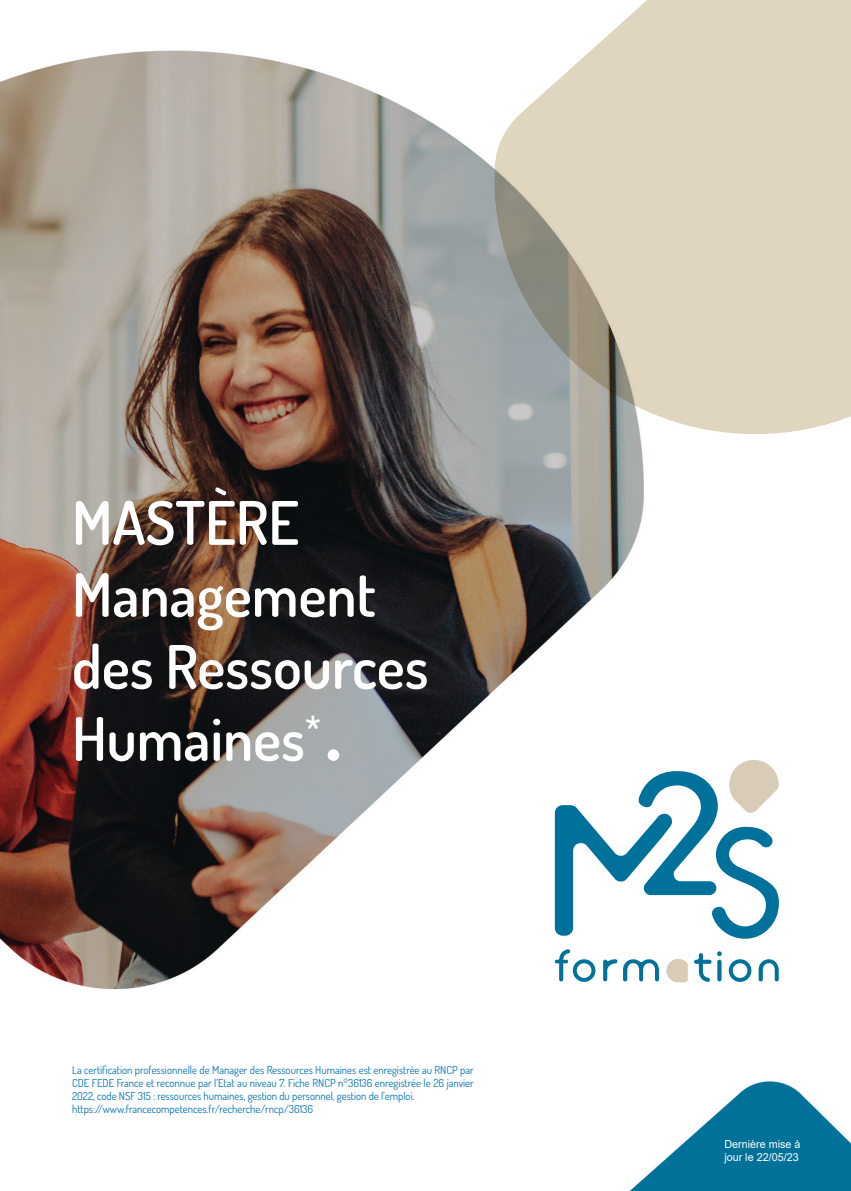
<style>
.page{position:relative;width:851px;height:1191px;background:#fff}
.page>*{position:absolute;margin:0;border:0;box-sizing:border-box;transform-origin:0 0}
.t1{font:600 60px "Dosis";color:#fff}
.t2{font:11px/13.2px "Dosis";color:#0072b4;text-align:justify}
.t3{font:11px/13px "Arial";color:#fff}
</style>
<div class="page">
<img style="left:0;top:50px;width:850px;height:1141px">
<div style="left:327px;top:749px;width:12px;height:12px;background:#fff;border-radius:50%"></div>
<svg style="left:554px;top:757px;width:225px;height:181px"></svg>
<svg style="left:666px;top:958px;width:21px;height:24px"></svg>
<svg style="left:554px;top:949px;width:41px;height:32px"></svg>
<svg style="left:603px;top:959px;width:14px;height:22px"></svg>
<svg style="left:623px;top:959px;width:36px;height:22px"></svg>
<svg style="left:694px;top:953px;width:17px;height:29px"></svg>
<svg style="left:717px;top:951px;width:4px;height:30px"></svg>
<svg style="left:728px;top:959px;width:23px;height:22px"></svg>
<svg style="left:758px;top:959px;width:20px;height:22px"></svg>
<svg style="left:491px;top:0;width:359px;height:447px;background:#d7cfbe"></svg>
<p class="t1" style="left:72px;top:481px;width:228px">MASTÈRE</p>
<p class="t1" style="left:72px;top:553px;width:305px">Management</p>
<p class="t1" style="left:72px;top:625px;width:358px">des Ressources</p>
<p class="t1" style="left:72px;top:697px;width:250px">Humaines<sup>*</sup></p>
<p class="t2" style="left:72px;top:1062px;width:403px">La certification professionnelle de Manager des Ressources Humaines est enregistrée au RNCP par CDE FEDE France et reconnue par l’Etat au niveau 7. Fiche RNCP n°36136 enregistrée le 26 janvier 2022, code NSF 315 : ressources humaines, gestion du personnel, gestion de l’emploi.</p>
<p class="t2" style="left:72px;top:1102px;width:242px">https://www.francecompetences.fr/recherche/rncp/36136</p>
<p class="t3" style="left:724px;top:1137px;width:78px">Dernière mise à jour le 22/05/23</p>
</div>
